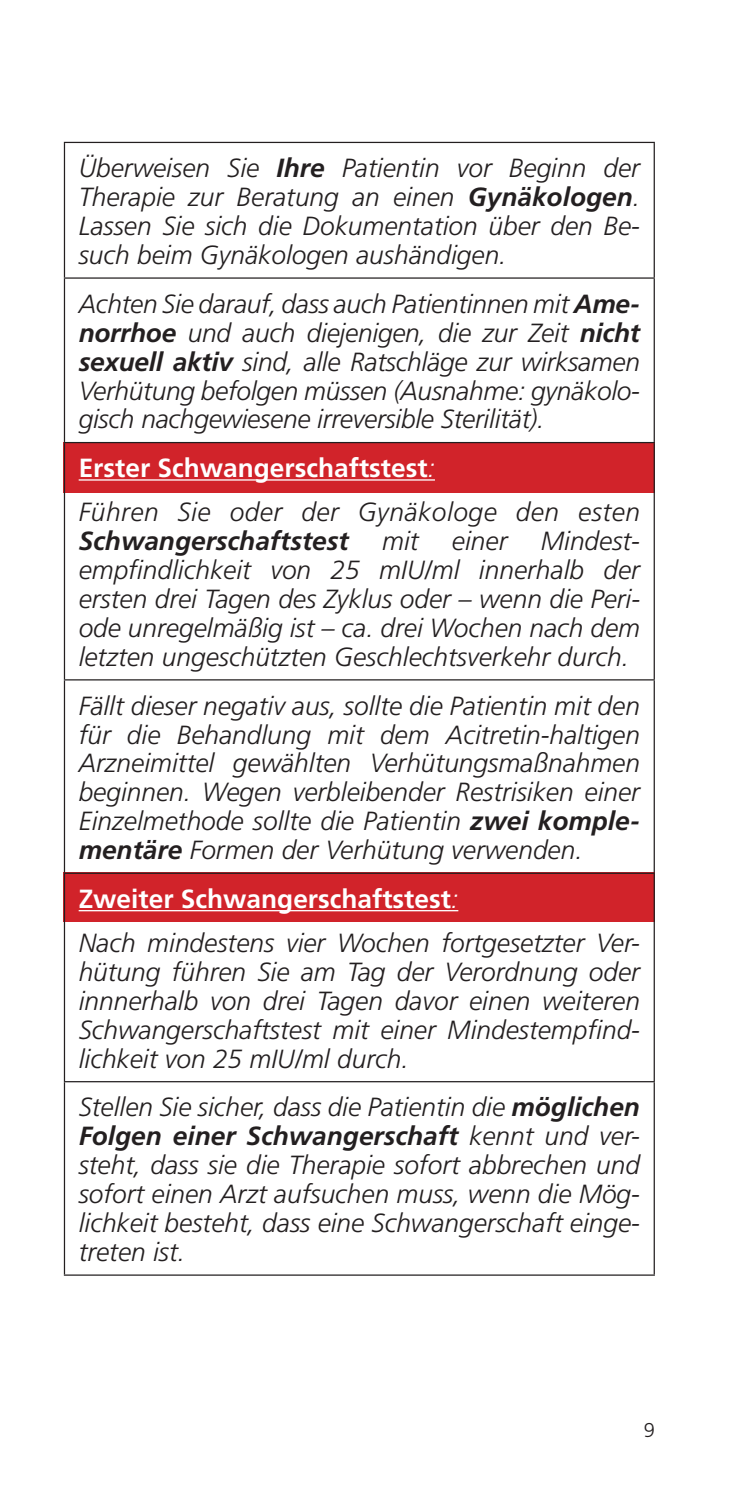
<style>
.page{position:relative;width:745px;height:1489px;background:#fff}
.page>*{position:absolute;margin:0;border:0;box-sizing:border-box;transform-origin:0 0}
.t1{font:italic 300 26.25px/29px "Frutiger";color:#231f20;text-align:justify}
.t2{font:700 26.25px "Frutiger";color:#fff}
.t3{font:italic 300 26.25px/29px "Frutiger";letter-spacing:.02em;color:#231f20}
.t4{font:300 20px "Frutiger";color:#231f20}
.s1{font-weight:700}
.s2{font-weight:300;font-style:italic}
</style>
<div class="page">
<div style="left:64px;top:872px;width:590px;height:50px;background:#d1232a"></div>
<div style="left:64px;top:442px;width:590px;height:51px;background:#d1232a"></div>
<hr style="left:64px;top:142px;width:590px;height:1px;background:#231f20">
<hr style="left:64px;top:277px;width:590px;height:2px;background:#231f20">
<hr style="left:64px;top:442px;width:590px;height:1px;background:#231f20">
<hr style="left:64px;top:679px;width:590px;height:1px;background:#231f20">
<hr style="left:64px;top:872px;width:590px;height:1px;background:#231f20">
<hr style="left:64px;top:1080px;width:590px;height:2px;background:#231f20">
<hr style="left:64px;top:1274px;width:590px;height:1px;background:#231f20">
<hr style="left:64px;top:143px;width:1px;height:134px;background:#231f20">
<hr style="left:64px;top:279px;width:1px;height:163px;background:#231f20">
<hr style="left:64px;top:443px;width:1px;height:236px;background:#231f20">
<hr style="left:64px;top:680px;width:1px;height:192px;background:#231f20">
<hr style="left:64px;top:873px;width:1px;height:207px;background:#231f20">
<hr style="left:64px;top:1082px;width:1px;height:192px;background:#231f20">
<hr style="left:653px;top:143px;width:1px;height:134px;background:#231f20">
<hr style="left:653px;top:279px;width:1px;height:163px;background:#231f20">
<hr style="left:653px;top:443px;width:1px;height:236px;background:#231f20">
<hr style="left:653px;top:680px;width:1px;height:192px;background:#231f20">
<hr style="left:653px;top:873px;width:1px;height:207px;background:#231f20">
<hr style="left:653px;top:1082px;width:1px;height:192px;background:#231f20">
<hr style="left:79px;top:479px;width:355px;height:1px;background:#fff">
<hr style="left:79px;top:910px;width:379px;height:1px;background:#fff">
<p class="t1" style="left:79px;top:154px;width:562px">Überweisen Sie <span class="s1">Ihre</span> Patientin vor Beginn der Therapie zur Beratung an einen <span class="s1">Gynäkologen</span>.<br>Lassen Sie sich die Dokumentation über den Be&shy;such beim Gynäkologen aushändigen.</p>
<p class="t1" style="left:79px;top:289px;width:562px">Achten Sie darauf, dass auch Patientinnen mit <span class="s1">Ame&shy;norrhoe</span> und auch diejenigen, die zur Zeit <span class="s1">nicht sexuell aktiv</span> sind, alle Ratschläge zur wirksamen Verhütung befolgen müssen (Ausnahme: gynäkolo&shy;gisch nachgewiesene irreversible Sterilität).</p>
<p class="t2" style="left:79px;top:453px;width:357px">Erster Schwangerschaftstest<span class="s2">:</span></p>
<p class="t3" style="left:79px;top:497px;width:562px">Führen Sie oder der Gynäkologe den esten<br><span class="s1">Schwangerschaftstest</span></p>
<p class="t1" style="left:79px;top:526px;width:562px;text-indent:462px">Mindest&shy;empfindlichkeit von 25 mIU/ml innerhalb der ersten drei Tagen des Zyklus oder – wenn die Peri&shy;ode unregelmäßig ist – ca. drei Wochen nach dem letzten ungeschützten Geschlechtsverkehr durch.</p>
<p class="t1" style="left:79px;top:691px;width:562px">Fällt dieser negativ aus, sollte die Patientin mit den für die Behandlung mit dem Acitretin-haltigen Arzneimittel gewählten Verhütungsmaßnahmen beginnen. Wegen verbleibender Restrisiken einer Einzelmethode sollte die Patientin <span class="s1">zwei komple&shy;mentäre</span> Formen der Verhütung verwenden.</p>
<p class="t2" style="left:79px;top:883px;width:381px">Zweiter Schwangerschaftstest<span class="s2">:</span></p>
<p class="t1" style="left:79px;top:928px;width:562px">Nach mindestens vier Wochen fortgesetzter Ver&shy;hütung führen Sie am Tag der Verordnung oder innnerhalb von drei Tagen davor einen weiteren Schwangerschaftstest mit einer Mindestempfind&shy;lichkeit von 25 mIU/ml durch.</p>
<p class="t1" style="left:79px;top:1092px;width:562px">Stellen Sie sicher, dass die Patientin die <span class="s1">möglichen Folgen einer Schwangerschaft</span> kennt und ver&shy;steht, dass sie die Therapie sofort abbrechen und sofort einen Arzt aufsuchen muss, wenn die Mög&shy;lichkeit besteht, dass eine Schwangerschaft einge&shy;treten ist.</p>
<p class="t1" style="left:382px;top:526px;width:38px">mit</p>
<p class="t1" style="left:451px;top:526px;width:57px">einer</p>
<p class="t4" style="left:643px;top:1418px;width:13px">9</p>
</div>
